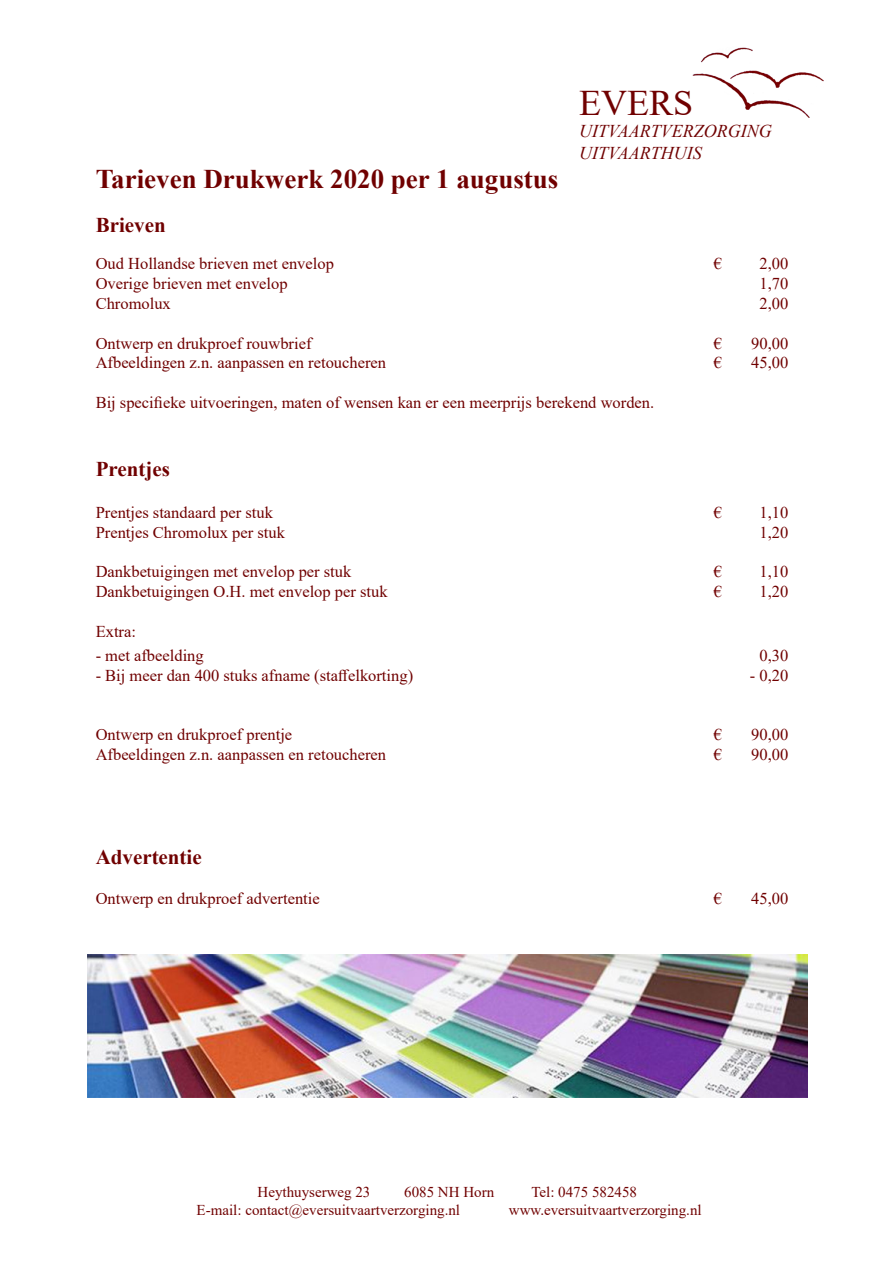
<style>
.page{position:relative;width:893px;height:1263px;background:#fff}
.page>*{position:absolute;margin:0;border:0;box-sizing:border-box;transform-origin:0 0}
.t1{font:36px "Times New Roman";color:#700000}
.t2{font:700 27px "Times New Roman";color:#700000}
.t3{font:700 21px "Times New Roman";color:#700000}
.t4{font:italic 18px/21.6px "Times New Roman";color:#700000}
.t5{font:16.5px "Times New Roman";color:#700000}
.t6{font:15px "Times New Roman";color:#700000}
</style>
<div class="page">
<img style="left:692px;top:47px;width:132px;height:71px">
<img style="left:87px;top:955px;width:721px;height:142px">
<p class="t1" style="left:579px;top:78px;width:116px">EVERS</p>
<p class="t4" style="left:579px;top:120px;width:194px">UITVAARTVERZORGING<br>UITVAARTHUIS</p>
<p class="t2" style="left:96px;top:160px;width:464px">Tarieven Drukwerk 2020 per 1 augustus</p>
<p class="t3" style="left:96px;top:209px;width:71px">Brieven</p>
<p class="t5" style="left:96px;top:252px;width:240px">Oud Hollandse brieven met envelop</p>
<p class="t5" style="left:714px;top:252px;width:10px">€</p>
<p class="t5" style="left:759px;top:252px;width:30px">2,00</p>
<p class="t5" style="left:96px;top:272px;width:193px">Overige brieven met envelop</p>
<p class="t5" style="left:759px;top:272px;width:30px">1,70</p>
<p class="t5" style="left:96px;top:292px;width:77px">Chromolux</p>
<p class="t5" style="left:759px;top:292px;width:30px">2,00</p>
<p class="t5" style="left:96px;top:331px;width:217px">Ontwerp en drukproef rouwbrief</p>
<p class="t5" style="left:714px;top:331px;width:10px">€</p>
<p class="t5" style="left:751px;top:331px;width:39px">90,00</p>
<p class="t5" style="left:96px;top:351px;width:292px">Afbeeldingen z.n. aanpassen en retoucheren</p>
<p class="t5" style="left:714px;top:351px;width:10px">€</p>
<p class="t5" style="left:751px;top:351px;width:39px">45,00</p>
<p class="t5" style="left:96px;top:391px;width:560px">Bij specifieke uitvoeringen, maten of wensen kan er een meerprijs berekend worden.</p>
<p class="t3" style="left:96px;top:454px;width:76px">Prentjes</p>
<p class="t5" style="left:96px;top:501px;width:179px">Prentjes standaard per stuk</p>
<p class="t5" style="left:714px;top:501px;width:10px">€</p>
<p class="t5" style="left:759px;top:501px;width:30px">1,10</p>
<p class="t5" style="left:96px;top:520px;width:191px">Prentjes Chromolux per stuk</p>
<p class="t5" style="left:759px;top:520px;width:30px">1,20</p>
<p class="t5" style="left:96px;top:560px;width:257px">Dankbetuigingen met envelop per stuk</p>
<p class="t5" style="left:714px;top:560px;width:10px">€</p>
<p class="t5" style="left:759px;top:560px;width:30px">1,10</p>
<p class="t5" style="left:96px;top:580px;width:293px">Dankbetuigingen O.H. met envelop per stuk</p>
<p class="t5" style="left:714px;top:580px;width:10px">€</p>
<p class="t5" style="left:759px;top:580px;width:30px">1,20</p>
<p class="t5" style="left:96px;top:619px;width:42px">Extra:</p>
<p class="t5" style="left:96px;top:643px;width:110px">- met afbeelding</p>
<p class="t5" style="left:759px;top:643px;width:30px">0,30</p>
<p class="t5" style="left:96px;top:663px;width:319px">- Bij meer dan 400 stuks afname (staffelkorting)</p>
<p class="t5" style="left:750px;top:663px;width:40px">- 0,20</p>
<p class="t5" style="left:96px;top:723px;width:198px">Ontwerp en drukproef prentje</p>
<p class="t5" style="left:714px;top:723px;width:10px">€</p>
<p class="t5" style="left:751px;top:723px;width:39px">90,00</p>
<p class="t5" style="left:96px;top:742px;width:292px">Afbeeldingen z.n. aanpassen en retoucheren</p>
<p class="t5" style="left:714px;top:742px;width:10px">€</p>
<p class="t5" style="left:751px;top:742px;width:39px">90,00</p>
<p class="t3" style="left:96px;top:842px;width:108px">Advertentie</p>
<p class="t5" style="left:96px;top:886px;width:226px">Ontwerp en drukproef advertentie</p>
<p class="t5" style="left:714px;top:886px;width:10px">€</p>
<p class="t5" style="left:751px;top:886px;width:39px">45,00</p>
<p class="t6" style="left:258px;top:1181px;width:114px">Heythuyserweg 23</p>
<p class="t6" style="left:404px;top:1181px;width:91px">6085 NH Horn</p>
<p class="t6" style="left:531px;top:1181px;width:107px">Tel: 0475 582458</p>
<p class="t6" style="left:197px;top:1199px;width:265px">E-mail: contact@eversuitvaartverzorging.nl</p>
<p class="t6" style="left:509px;top:1199px;width:194px">www.eversuitvaartverzorging.nl</p>
</div>
